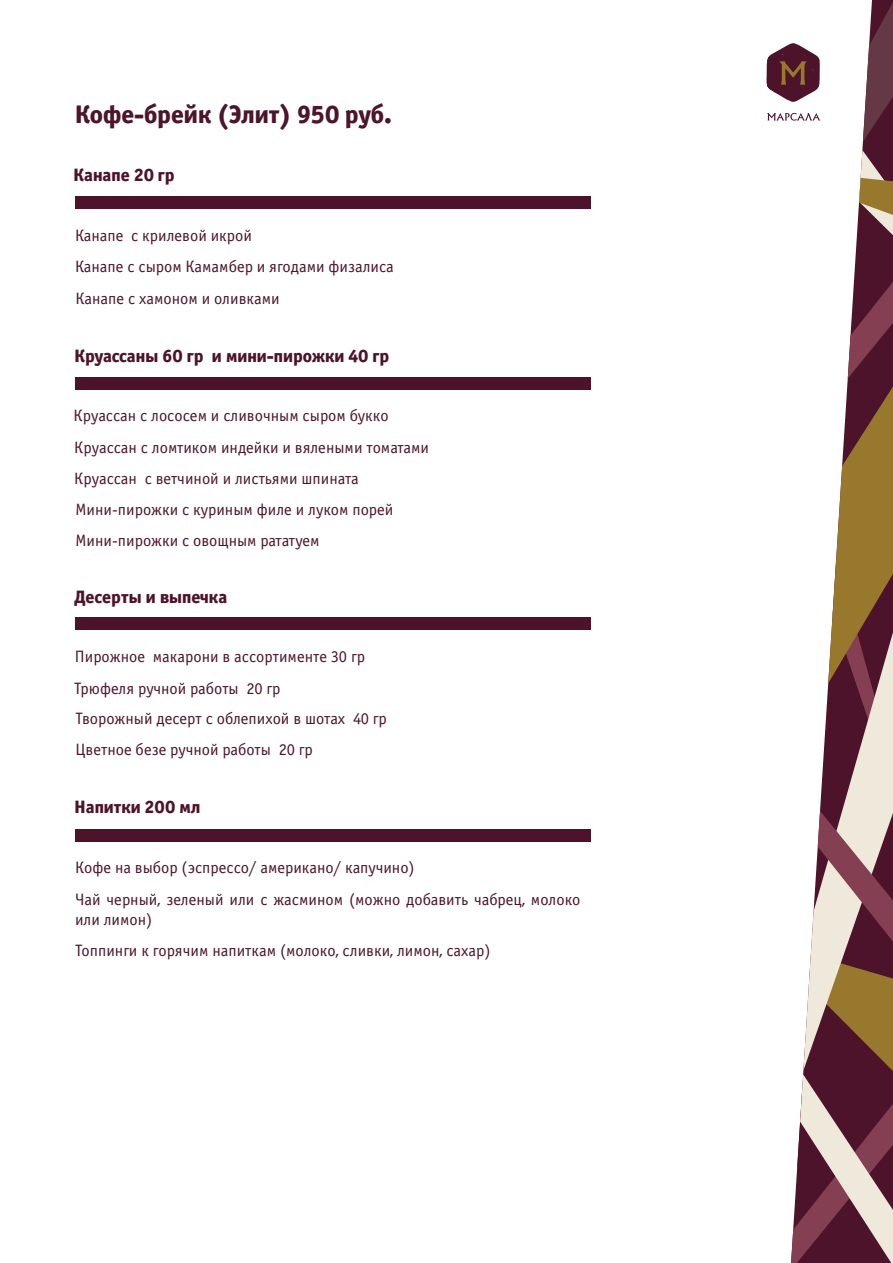
<style>
.page{position:relative;width:893px;height:1263px;background:#fff}
.page>*{position:absolute;margin:0;border:0;box-sizing:border-box;transform-origin:0 0}
.t1{font:25.5px "Officina Sans Extra Bold C";color:#4c152b}
.t2{font:18px "Officina Sans Extra Bold C";color:#4c132b}
.t3{font:16.5px/31.3px "Officina Sans Book C";color:#4c152b}
</style>
<div class="page">
<svg style="left:766px;top:0;width:127px;height:1263px"></svg>
<div style="left:75px;top:196px;width:515px;height:13px;background:#4c132b"></div>
<div style="left:75px;top:377px;width:516px;height:13px;background:#4c132b"></div>
<div style="left:75px;top:617px;width:515px;height:13px;background:#4c132b"></div>
<div style="left:75px;top:829px;width:515px;height:13px;background:#4c132b"></div>
<h1 class="t1" style="left:75px;top:99px;width:318px">Кофе-брейк (Элит) 950 руб.</h1>
<p class="t2" style="left:73px;top:164px;width:103px">Канапе 20 гр</p>
<p class="t3" style="left:75px;top:220px;width:178px">Канапе с крилевой икрой</p>
<p class="t3" style="left:75px;top:251px;width:320px">Канапе с сыром Камамбер и ягодами физалиса</p>
<p class="t3" style="left:76px;top:283px;width:206px">Канапе с хамоном и оливками</p>
<p class="t2" style="left:75px;top:345px;width:316px">Круассаны 60 гр и мини-пирожки 40 гр</p>
<p class="t3" style="left:74px;top:400px;width:357px;line-height:31.8px">Круассан с лососем и сливочным сыром букко<br>Круассан с ломтиком индейки и вялеными томатами</p>
<p class="t3" style="left:74px;top:463px;width:286px">Круассан с ветчиной и листьями шпината</p>
<p class="t3" style="left:76px;top:495px;width:319px;line-height:30.9px">Мини-пирожки с куриным филе и луком порей<br>Мини-пирожки с овощным рататуем</p>
<p class="t2" style="left:75px;top:586px;width:154px">Десерты и выпечка</p>
<p class="t3" style="left:74px;top:641px;width:314px">Пирожное макарони в ассортименте 30 гр<br>Трюфеля ручной работы 20 гр<br>Творожный десерт с облепихой в шотах 40 гр</p>
<p class="t3" style="left:76px;top:734px;width:239px">Цветное безе ручной работы 20 гр</p>
<p class="t2" style="left:75px;top:796px;width:127px">Напитки 200 мл</p>
<p class="t3" style="left:75px;top:852px;width:507px">Кофе на выбор (эспрессо/ американо/ капучино)<br>Чай черный, зеленый или с жасмином (можно добавить чабрец, молоко</p>
<p class="t3" style="left:75px;top:904px;width:79px">или лимон)</p>
<p class="t3" style="left:75px;top:935px;width:417px">Топпинги к горячим напиткам (молоко, сливки, лимон, сахар)</p>
</div>
